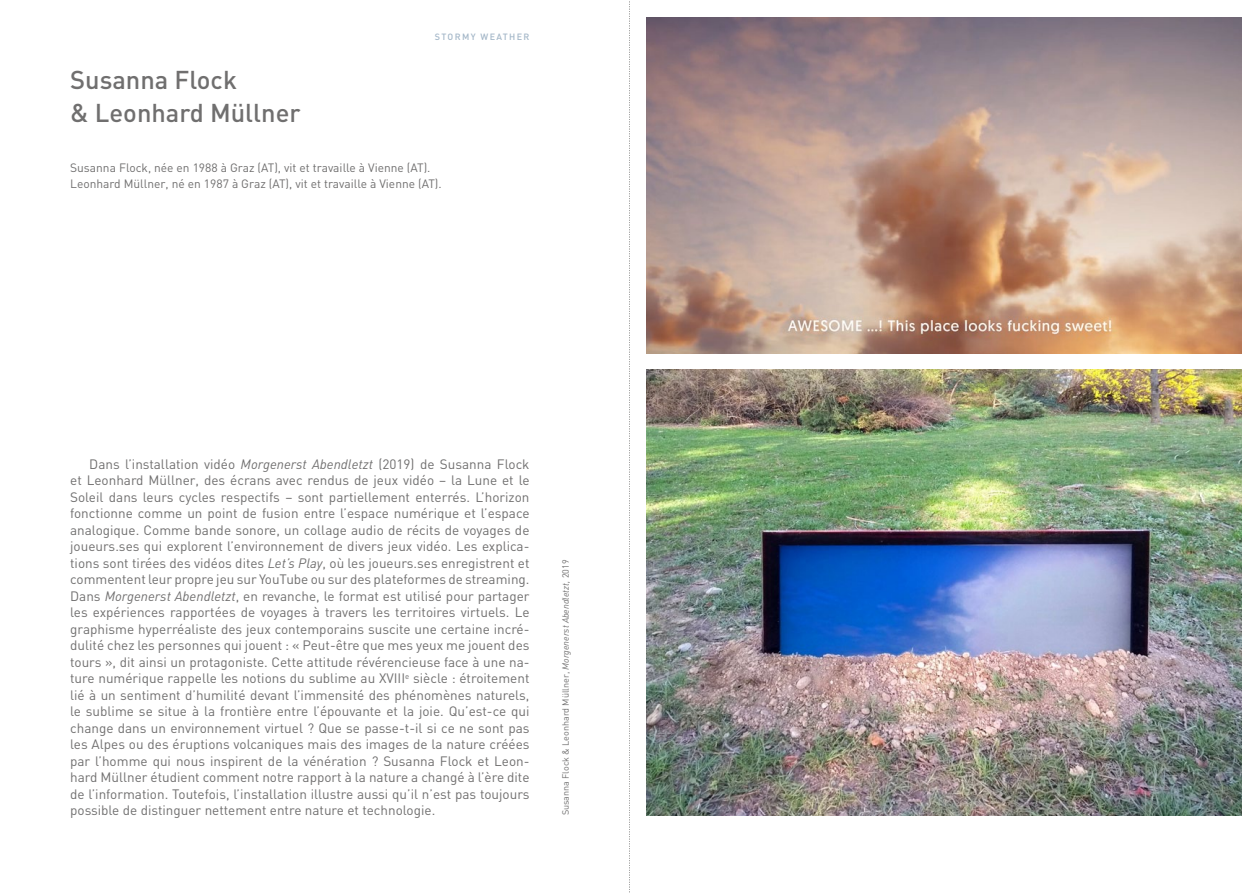
<style>
.page{position:relative;width:1259px;height:893px;background:#fff}
.page>*{position:absolute;margin:0;border:0;box-sizing:border-box;transform-origin:0 0}
.artist-head{font:500 25.5px/33px "DIN";color:#706f6f}
.FR-fließtext_artists{font:13.5px/16.5px "DIN";color:#706f6f;text-align:justify}
.artist-kurzbio_FR{font:12px "DIN";color:#706f6f}
.werkangaben_FR{font:9px "DIN";color:#706f6f}
.t1{font:500 9px "DIN";letter-spacing:.15em;color:#a4b7c8}
.s1{font-style:italic}
</style>
<div class="page">
<img style="left:646px;top:370px;width:596px;height:445px">
<img style="left:646px;top:17px;width:596px;height:336px">
<svg style="left:629px;top:1px;width:1px;height:892px"></svg>
<p class="artist-head" style="left:70px;top:63px;width:232px">Susanna Flock<br>&amp; Leonhard Müllner</p>
<p class="t1" style="left:435px;top:31px;width:96px">STORMY WEATHER</p>
<p class="artist-kurzbio_FR" style="left:70px;top:161px;width:362px">Susanna Flock, née en 1988 à Graz (AT), vit et travaille à Vienne (AT).</p>
<p class="artist-kurzbio_FR" style="left:70px;top:177px;width:373px">Leonhard Müllner, né en 1987 à Graz (AT), vit et travaille à Vienne (AT).</p>
<p class="FR-fließtext_artists" style="left:70px;top:456px;width:461px;text-indent:19px">Dans l’installation vidéo <span class="s1">Morgenerst Abendletzt</span> (2019) de Susanna Flock et Leonhard Müllner, des écrans avec rendus de jeux vidéo – la Lune et le Soleil dans leurs cycles respectifs – sont partiellement enterrés. L’horizon fonctionne comme un point de fusion entre l’espace numérique et l’espace analogique. Comme bande sonore, un collage audio de récits de voyages de joueurs.ses qui explorent l’environnement de divers jeux vidéo. Les explica&shy;tions sont tirées des vidéos dites <span class="s1">Let’s Play</span>, où les joueurs.ses enregistrent et commentent leur propre jeu sur YouTube ou sur des plateformes de streaming.<br>Dans <span class="s1">Morgenerst Abendletzt</span>, en revanche, le format est utilisé pour partager les expériences rapportées de voyages à travers les territoires virtuels. Le graphisme hyperréaliste des jeux contemporains suscite une certaine incré&shy;dulité chez les personnes qui jouent : « Peut-être que mes yeux me jouent des tours », dit ainsi un protagoniste. Cette attitude révérencieuse face à une na&shy;ture numérique rappelle les notions du sublime au XVIII<sup>e</sup> siècle : étroitement lié à un sentiment d’humilité devant l’immensité des phénomènes naturels, le sublime se situe à la frontière entre l’épouvante et la joie. Qu’est-ce qui change dans un environnement virtuel ? Que se passe-t-il si ce ne sont pas les Alpes ou des éruptions volcaniques mais des images de la nature créées par l’homme qui nous inspirent de la vénération ? Susanna Flock et Leon&shy;hard Müllner étudient comment notre rapport à la nature a changé à l’ère dite de l’information. Toutefois, l’installation illustre aussi qu’il n’est pas toujours possible de distinguer nettement entre nature et technologie.</p>
<p class="werkangaben_FR" style="left:560px;top:815px;width:257px;rotate:-90deg">Susanna Flock &amp; Leonhard Müllner, <span class="s1">Morgenerst Abendletzt,</span> 2019</p>
</div>
